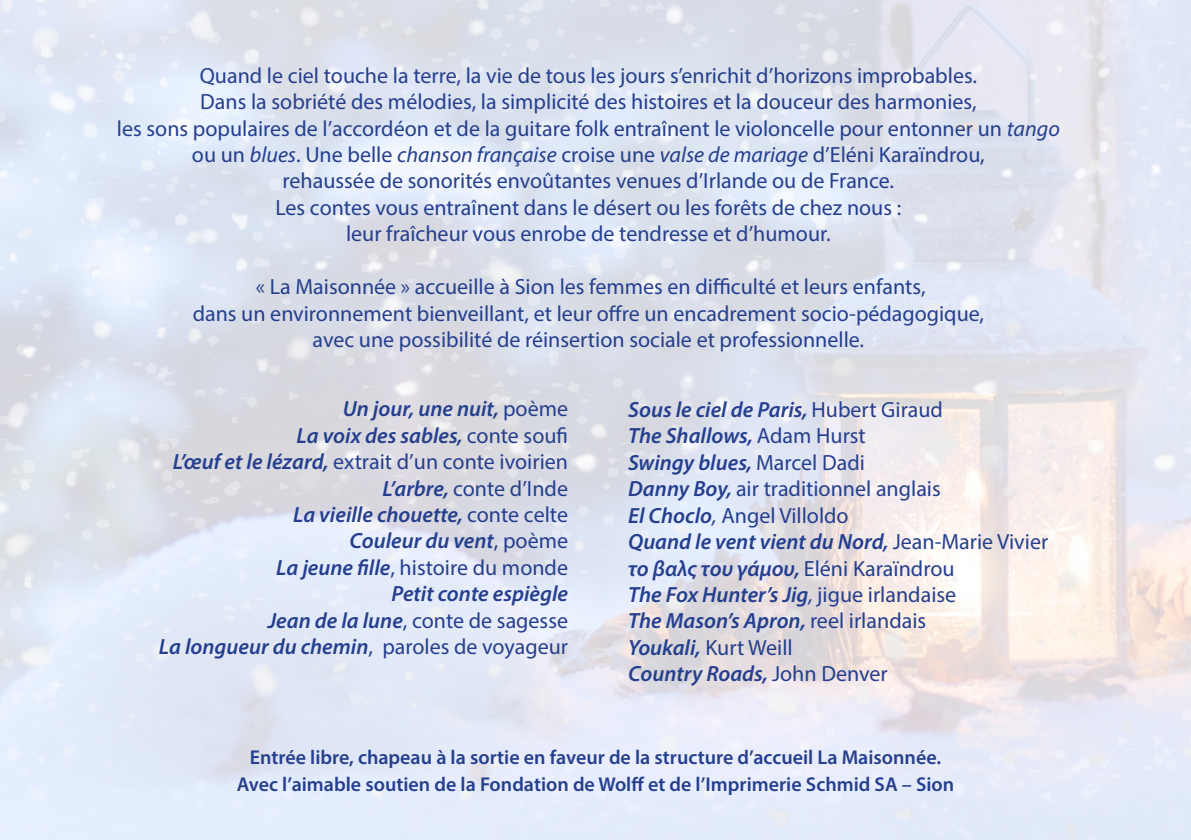
<style>
.page{position:relative;width:1191px;height:840px;background:#fff}
.page>*{position:absolute;margin:0;border:0;box-sizing:border-box;transform-origin:0 0}
.t1{font:22px "Myriad Pro";color:#253f8e}
.t2{font:italic 600 22px "Myriad Pro";color:#253f8e}
.t3{font:600 20px "Myriad Pro";color:#253f8e}
.s1{font-style:italic}
.s2{font-weight:400;font-style:normal}
.s3{font-weight:600;font-style:italic}
.s4{font-weight:400}
</style>
<div class="page">
<p class="t1" style="left:200px;top:62px;width:779px">Quand le ciel touche la terre, la vie de tous les jours s’enrichit d’horizons improbables.</p>
<p class="t1" style="left:200px;top:88px;width:778px">Dans la sobriété des mélodies, la simplicité des histoires et la douceur des harmonies,</p>
<p class="t1" style="left:117px;top:114px;width:944px">les sons populaires de l’accordéon et de la guitare folk entraînent le violoncelle pour entonner un <span class="s1">tango</span></p>
<p class="t1" style="left:192px;top:141px;width:794px">ou un <span class="s1">blues</span>. Une belle <span class="s1">chanson française</span> croise une <span class="s1">valse de mariage</span> d’Eléni Karaïndrou,</p>
<p class="t1" style="left:283px;top:167px;width:613px">rehaussée de sonorités envoûtantes venues d’Irlande ou de France.</p>
<p class="t1" style="left:275px;top:194px;width:627px">Les contes vous entraînent dans le désert ou les forêts de chez nous :</p>
<p class="t1" style="left:346px;top:220px;width:486px">leur fraîcheur vous enrobe de tendresse et d’humour.</p>
<p class="t1" style="left:256px;top:273px;width:671px">« La Maisonnée » accueille à Sion les femmes en difficulté et leurs enfants,</p>
<p class="t1" style="left:193px;top:299px;width:793px">dans un environnement bienveillant, et leur offre un encadrement socio-pédagogique,</p>
<p class="t1" style="left:312px;top:326px;width:553px">avec une possibilité de réinsertion sociale et professionnelle.</p>
<p class="t2" style="left:343px;top:394px;width:227px">Un jour, une nuit, <span class="s2">poème</span></p>
<p class="t2" style="left:297px;top:421px;width:273px">La voix des sables, <span class="s2">conte soufi</span></p>
<p class="t1" style="left:173px;top:448px;width:397px"><span class="s3">L’œuf et le lézard,</span> extrait d’un conte ivoirien</p>
<p class="t1" style="left:382px;top:474px;width:187px"><span class="s3">L’arbre,</span> conte d’Inde</p>
<p class="t2" style="left:293px;top:500px;width:276px">La vieille chouette, <span class="s2">conte celte</span></p>
<p class="t2" style="left:349px;top:526px;width:220px">Couleur du vent<span class="s2">, poème</span></p>
<p class="t1" style="left:276px;top:553px;width:293px"><span class="s3">La jeune fille</span>, histoire du monde</p>
<p class="t2" style="left:391px;top:579px;width:178px">Petit conte espiègle</p>
<p class="t1" style="left:268px;top:606px;width:302px"><span class="s3">Jean de la lune</span>, conte de sagesse</p>
<p class="t2" style="left:159px;top:632px;width:411px">La longueur du chemin<span class="s2">, paroles de voyageur</span></p>
<p class="t2" style="left:628px;top:395px;width:316px">Sous le ciel de Paris, <span class="s2">Hubert Giraud</span></p>
<p class="t2" style="left:628px;top:422px;width:239px">The Shallows, <span class="s2">Adam Hurst</span></p>
<p class="t2" style="left:628px;top:448px;width:238px">Swingy blues, <span class="s2">Marcel Dadi</span></p>
<p class="t1" style="left:628px;top:475px;width:314px"><span class="s3">Danny Boy,</span> air traditionnel anglais</p>
<p class="t1" style="left:628px;top:501px;width:222px"><span class="s3">El Choclo</span><span class="s1">,</span> Angel Villoldo</p>
<p class="t2" style="left:628px;top:527px;width:421px">Quand le vent vient du Nord, <span class="s2">Jean-Marie Vivier</span></p>
<p class="t2" style="left:628px;top:554px;width:328px">το βαλς του γάμου, <span class="s2">Eléni Karaïndrou</span></p>
<p class="t2" style="left:628px;top:580px;width:329px">The Fox Hunter’s Jig<span class="s4">,</span> <span class="s2">jigue irlandaise</span></p>
<p class="t2" style="left:628px;top:606px;width:300px">The Mason’s Apron, <span class="s2">reel irlandais</span></p>
<p class="t1" style="left:628px;top:633px;width:166px"><span class="s3">Youkali,</span> Kurt Weill</p>
<p class="t2" style="left:628px;top:659px;width:261px">Country Roads, <span class="s2">John Denver</span></p>
<p class="t3" style="left:250px;top:744px;width:693px">Entrée libre, chapeau à la sortie en faveur de la structure d’accueil La Maisonnée.</p>
<p class="t3" style="left:237px;top:771px;width:719px">Avec l’aimable soutien de la Fondation de Wolff et de l’Imprimerie Schmid SA – Sion</p>
</div>
